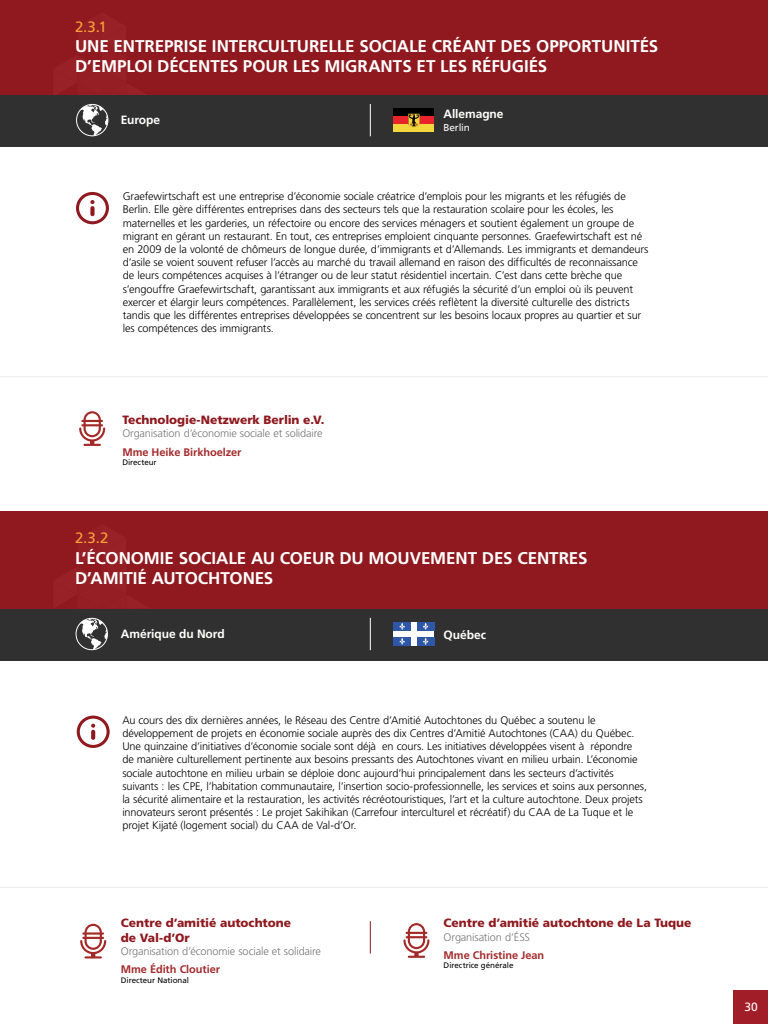
<style>
.page{position:relative;width:768px;height:1024px;background:#fff}
.page>*{position:absolute;margin:0;border:0;box-sizing:border-box;transform-origin:0 0}
.t1{font:700 17px/20.4px "Frutiger LT Std";letter-spacing:-.005em;color:#fff}
.t2{font:15px "Frutiger LT Std";color:#f9a135}
.t3{font:900 12px/14.4px "Frutiger LT Std";letter-spacing:-.005em;color:#8f191e}
.t4{font:700 12px "Frutiger LT Std";letter-spacing:-.005em;color:#fffffe}
.t5{font:12px "Frutiger LT Std";color:#fff}
.t6{font:300 11px/13.2px "Frutiger LT Std";letter-spacing:-.015em;color:#000}
.t7{font:300 11px "Frutiger LT Std";letter-spacing:-.015em;color:#777}
.t8{font:700 11px "Frutiger LT Std";letter-spacing:-.005em;color:#a42a2c}
.t9{font:10px "Frutiger LT Std";letter-spacing:-.015em;color:#fffffe}
.t10{font:8px "Frutiger LT Std";letter-spacing:-.01em;color:#000}
</style>
<div class="page">
<div style="left:0;top:0;width:768px;height:95px;background:#8f191e"></div>
<div style="left:0;top:512px;width:768px;height:97px;background:#8f191e"></div>
<div style="left:0;top:95px;width:768px;height:51px;background:#313030"></div>
<div style="left:0;top:609px;width:768px;height:51px;background:#313030"></div>
<svg style="left:80px;top:104px;width:28px;height:32px"></svg>
<div style="left:76px;top:104px;width:32px;height:32px;border:1px solid #fff;border-radius:50%"></div>
<svg style="left:79px;top:618px;width:28px;height:32px"></svg>
<div style="left:76px;top:618px;width:32px;height:32px;border:1px solid #fff;border-radius:50%"></div>
<hr style="left:370px;top:104px;width:1px;height:32px;background:#fffffe">
<hr style="left:370px;top:618px;width:1px;height:32px;background:#fffffe">
<div style="left:393px;top:108px;width:41px;height:8px;background:#000"></div>
<div style="left:393px;top:116px;width:41px;height:8px;background:#e8242a"></div>
<div style="left:393px;top:124px;width:41px;height:8px;background:#f3d83d"></div>
<svg style="left:408px;top:114px;width:12px;height:14px"></svg>
<div style="left:393px;top:622px;width:41px;height:24px;background:#fff"></div>
<div style="left:417px;top:637px;width:17px;height:9px;background:#2e57a7"></div>
<div style="left:417px;top:622px;width:17px;height:9px;background:#2e57a7"></div>
<div style="left:393px;top:637px;width:18px;height:9px;background:#2e57a7"></div>
<svg style="left:423px;top:638px;width:6px;height:7px"></svg>
<svg style="left:423px;top:623px;width:6px;height:7px"></svg>
<svg style="left:399px;top:638px;width:6px;height:7px"></svg>
<div style="left:393px;top:622px;width:18px;height:9px;background:#2e57a7"></div>
<svg style="left:399px;top:623px;width:6px;height:7px"></svg>
<svg style="left:76px;top:192px;width:33px;height:32px"></svg>
<hr style="left:0;top:377px;width:768px;height:1px;background:#ebebeb">
<img style="left:79px;top:411px;width:26px;height:35px">
<img style="left:80px;top:924px;width:26px;height:35px">
<svg style="left:77px;top:716px;width:33px;height:32px"></svg>
<hr style="left:0;top:887px;width:768px;height:1px;background:#ebebeb">
<hr style="left:370px;top:921px;width:1px;height:33px;background:#8f191e">
<img style="left:403px;top:923px;width:27px;height:35px">
<div style="left:734px;top:990px;width:34px;height:34px;background:#a11d27"></div>
<h2 class="t2" style="left:75px;top:17px;width:33px">2.3.1</h2>
<h1 class="t1" style="left:75px;top:36px;width:585px">UNE ENTREPRISE INTERCULTURELLE SOCIALE CRÉANT DES OPPORTUNITÉS<br>D’EMPLOI DÉCENTES POUR LES MIGRANTS ET LES RÉFUGIÉS</h1>
<p class="t4" style="left:121px;top:113px;width:41px">EUROPE</p>
<p class="t4" style="left:443px;top:107px;width:62px">ALLEMAGNE</p>
<p class="t9" style="left:443px;top:121px;width:28px">Berlin</p>
<p class="t6" style="left:123px;top:190px;width:527px">Graefewirtschaft est une entreprise d’économie sociale créatrice d’emplois pour les migrants et les réfugiés de Berlin. Elle gère différentes entreprises dans des secteurs tels que la restauration scolaire pour les écoles, les maternelles et les garderies, un réfectoire ou encore des services ménagers et soutient également un groupe de migrant en gérant un restaurant. En tout, ces entreprises emploient cinquante personnes. Graefewirtschaft est né en 2009 de la volonté de chômeurs de longue durée, d’immigrants et d’Allemands. Les immigrants et demandeurs d’asile se voient souvent refuser l’accès au marché du travail allemand en raison des difficultés de reconnaissance de leurs compétences acquises à l’étranger ou de leur statut résidentiel incertain. C’est dans cette brèche que s’engouffre Graefewirtschaft, garantissant aux immigrants et aux réfugiés la sécurité d’un emploi où ils peuvent exercer et élargir leurs compétences. Parallèlement, les services créés reflètent la diversité culturelle des districts tandis que les différentes entreprises développées se concentrent sur les besoins locaux propres au quartier et sur les compétences des immigrants.</p>
<p class="t3" style="left:122px;top:413px;width:204px">Technologie-Netzwerk Berlin e.V.</p>
<p class="t7" style="left:122px;top:427px;width:202px">Organisation d’économie sociale et solidaire</p>
<p class="t8" style="left:122px;top:445px;width:121px">M ME HEIKE BIRKHOELZER</p>
<p class="t10" style="left:122px;top:458px;width:36px">Directeur</p>
<h2 class="t2" style="left:75px;top:529px;width:35px">2.3.2</h2>
<h1 class="t1" style="left:75px;top:548px;width:514px">L’ÉCONOMIE SOCIALE AU COEUR DU MOUVEMENT DES CENTRES<br>D’AMITIÉ AUTOCHTONES</h1>
<p class="t4" style="left:121px;top:627px;width:106px">AMÉRIQUE DU NORD</p>
<p class="t4" style="left:443px;top:628px;width:44px">QUÉBEC</p>
<p class="t6" style="left:122px;top:714px;width:526px">Au cours des dix dernières années, le Réseau des Centre d’Amitié Autochtones du Québec a soutenu le développement de projets en économie sociale auprès des dix Centres d’Amitié Autochtones (CAA) du Québec.<br>Une quinzaine d’initiatives d’économie sociale sont déjà en cours. Les initiatives développées visent à répondre<br>de manière culturellement pertinente aux besoins pressants des Autochtones vivant en milieu urbain. L’économie sociale autochtone en milieu urbain se déploie donc aujourd’hui principalement dans les secteurs d’activités suivants : les CPE, l’habitation communautaire, l’insertion socio-professionnelle, les services et soins aux personnes, la sécurité alimentaire et la restauration, les activités récréotouristiques, l’art et la culture autochtone. Deux projets innovateurs seront présentés : Le projet Sakihikan (Carrefour interculturel et récréatif) du CAA de La Tuque et le projet Kijaté (logement social) du CAA de Val-d’Or.</p>
<p class="t3" style="left:121px;top:916px;width:172px">Centre d’amitié autochtone de Val-d’Or</p>
<p class="t7" style="left:121px;top:945px;width:202px">Organisation d’économie sociale et solidaire</p>
<p class="t8" style="left:121px;top:963px;width:101px">M ME ÉDITH CLOUTIER</p>
<p class="t10" style="left:121px;top:975px;width:70px">Directeur National</p>
<p class="t3" style="left:444px;top:916px;width:249px">Centre d’amitié autochtone de La Tuque</p>
<p class="t7" style="left:444px;top:931px;width:88px">Organisation d’ÉSS</p>
<p class="t8" style="left:444px;top:949px;width:102px">M ME CHRISTINE JEAN</p>
<p class="t10" style="left:444px;top:961px;width:71px">Directrice générale</p>
<p class="t5" style="left:745px;top:1000px;width:15px">30</p>
</div>
